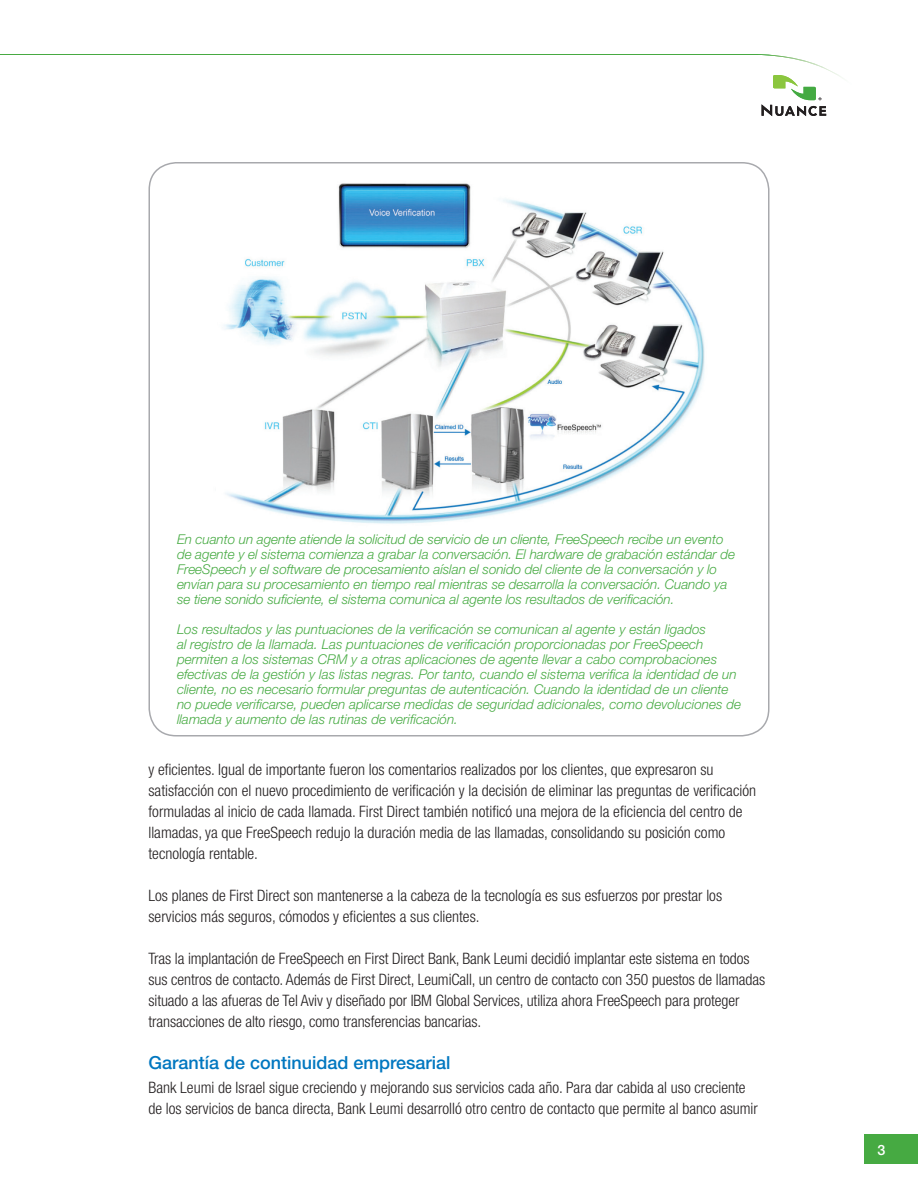
<style>
.page{position:relative;width:918px;height:1188px;background:#fff}
.page>*{position:absolute;margin:0;border:0;box-sizing:border-box;transform-origin:0 0}
.blue_subhead{font:500 18px "Helvetica Neue LT Std";color:#0077c0}
.text{font:300 condensed 15.75px/21px "Helvetica Neue LT Std";color:#231f20}
.t1{font:500 14.25px "Helvetica Neue LT Std";color:#fff}
.Quote__by{font:italic 300 13.5px/15px "Helvetica Neue LT Std";color:#46aa42}
</style>
<div class="page">
<hr style="left:0;top:54px;width:757px;height:1px;background:#47aa42">
<svg style="left:757px;top:54px;width:85px;height:62px"></svg>
<div style="left:864px;top:1135px;width:54px;height:29px;background:#46aa42"></div>
<img style="left:224px;top:183px;width:481px;height:341px">
<p class="Quote__by" style="left:177px;top:531px;width:560px">En cuanto un agente atiende la solicitud de servicio de un cliente, FreeSpeech recibe un evento de agente y el sistema comienza a grabar la conversación. El hardware de grabación estándar de FreeSpeech y el software de procesamiento aíslan el sonido del cliente de la conversación y lo envían para su procesamiento en tiempo real mientras se desarrolla la conversación. Cuando ya se tiene sonido suficiente, el sistema comunica al agente los resultados de verificación.</p>
<p class="Quote__by" style="left:177px;top:621px;width:566px">Los resultados y las puntuaciones de la verificación se comunican al agente y están ligados<br>al registro de la llamada. Las puntuaciones de verificación proporcionadas por FreeSpeech permiten a los sistemas CRM y a otras aplicaciones de agente llevar a cabo comprobaciones efectivas de la gestión y las listas negras. Por tanto, cuando el sistema verifica la identidad de un cliente, no es necesario formular preguntas de autenticación. Cuando la identidad de un cliente no puede verificarse, pueden aplicarse medidas de seguridad adicionales, como devoluciones de llamada y aumento de las rutinas de verificación.</p>
<p class="text" style="left:148px;top:759px;width:609px">y eficientes. Igual de importante fueron los comentarios realizados por los clientes, que expresaron su satisfacción con el nuevo procedimiento de verificación y la decisión de eliminar las preguntas de verificación formuladas al inicio de cada llamada. First Direct también notificó una mejora de la eficiencia del centro de llamadas, ya que FreeSpeech redujo la duración media de las llamadas, consolidando su posición como tecnología rentable.</p>
<p class="text" style="left:148px;top:885px;width:575px">Los planes de First Direct son mantenerse a la cabeza de la tecnología es sus esfuerzos por prestar los servicios más seguros, cómodos y eficientes a sus clientes.</p>
<p class="text" style="left:148px;top:948px;width:618px">Tras la implantación de FreeSpeech en First Direct Bank, Bank Leumi decidió implantar este sistema en todos sus centros de contacto. Además de First Direct, LeumiCall, un centro de contacto con 350 puestos de llamadas situado a las afueras de Tel Aviv y diseñado por IBM Global Services, utiliza ahora FreeSpeech para proteger transacciones de alto riesgo, como transferencias bancarias.</p>
<p class="blue_subhead" style="left:148px;top:1052px;width:304px">Garantía de continuidad empresarial</p>
<p class="text" style="left:148px;top:1077px;width:611px">Bank Leumi de Israel sigue creciendo y mejorando sus servicios cada año. Para dar cabida al uso creciente de los servicios de banca directa, Bank Leumi desarrolló otro centro de contacto que permite al banco asumir</p>
<p class="t1" style="left:878px;top:1141px;width:9px">3</p>
</div>
